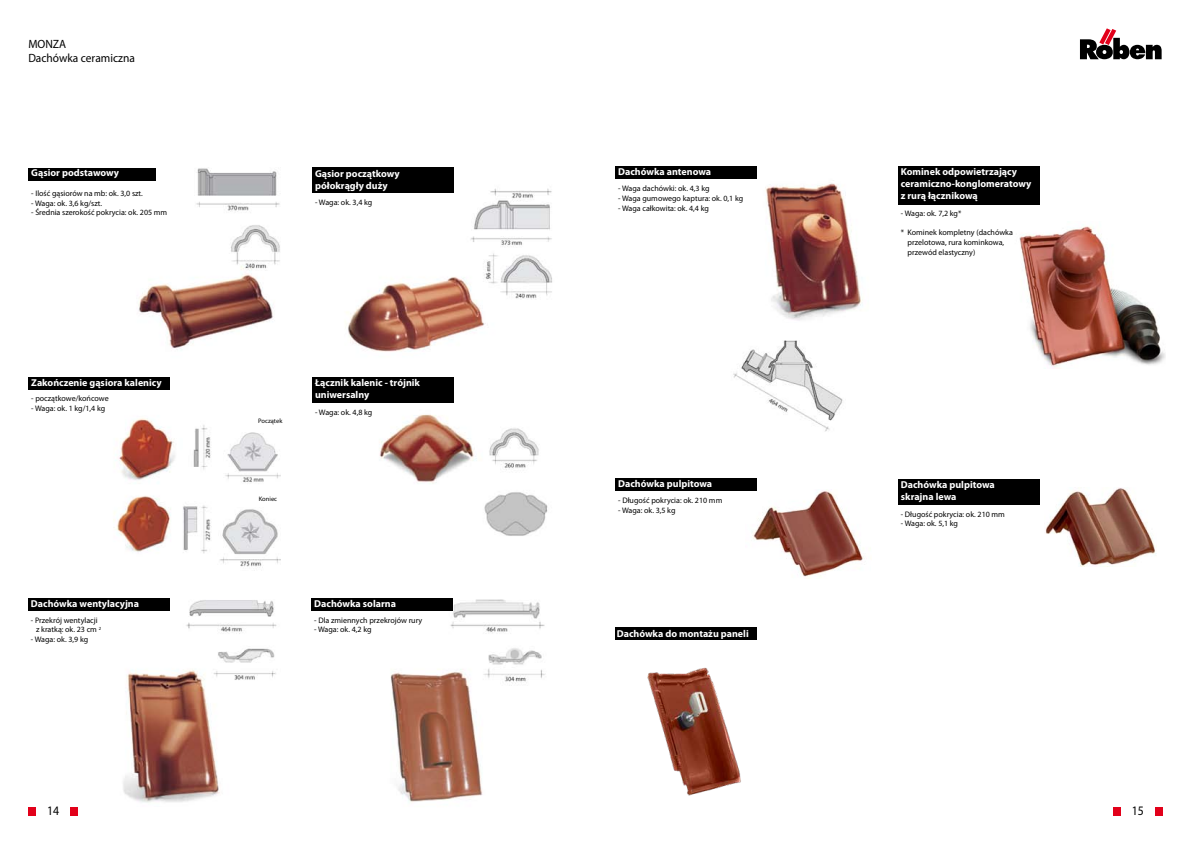
<style>
.page{position:relative;width:1191px;height:842px;background:#fff}
.page>*{position:absolute;margin:0;border:0;box-sizing:border-box;transform-origin:0 0}
.t1{font:13px "Myriad Pro";color:#000;scale:.91 1}
.t2{font:12px/13.9px "Myriad Pro";color:#000;scale:.95 1}
.t3{font:700 10px/12px "Myriad Pro";color:#fff}
.t4{font:8px/9.6px "Myriad Pro";color:#000}
.t5{font:6.5px "Myriad Pro";color:#000}
</style>
<div class="page">
<img style="left:28px;top:167px;width:524px;height:649px">
<img style="left:615px;top:166px;width:551px;height:650px">
<img style="left:1010px;top:222px;width:155px;height:147px">
<img style="left:746px;top:577px;width:125px;height:2px">
<img style="left:1044px;top:488px;width:112px;height:78px">
<img style="left:746px;top:489px;width:125px;height:88px">
<div style="left:28px;top:598px;width:142px;height:13px;background:#000"></div>
<div style="left:28px;top:168px;width:128px;height:12px;background:#000"></div>
<div style="left:28px;top:377px;width:142px;height:13px;background:#000"></div>
<div style="left:312px;top:168px;width:142px;height:25px;background:#000"></div>
<div style="left:312px;top:377px;width:142px;height:26px;background:#000"></div>
<div style="left:311px;top:598px;width:142px;height:13px;background:#000"></div>
<div style="left:615px;top:166px;width:142px;height:13px;background:#000"></div>
<div style="left:898px;top:166px;width:141px;height:39px;background:#000"></div>
<div style="left:615px;top:478px;width:142px;height:13px;background:#000"></div>
<div style="left:898px;top:479px;width:141px;height:26px;background:#000"></div>
<div style="left:28px;top:807px;width:7px;height:8px;background:#e2001a"></div>
<div style="left:71px;top:807px;width:7px;height:8px;background:#e2001a"></div>
<div style="left:1113px;top:807px;width:7px;height:8px;background:#e2001a"></div>
<div style="left:1155px;top:807px;width:7px;height:8px;background:#e2001a"></div>
<svg style="left:1080px;top:28px;width:81px;height:31px"></svg>
<img style="left:636px;top:663px;width:112px;height:141px">
<div style="left:615px;top:628px;width:141px;height:12px;background:#000"></div>
<h2 class="t2" style="left:28px;top:37px;width:114px">MONZA<br>Dachówka ceramiczna</h2>
<p class="t3" style="left:31px;top:167px;width:89px">Gąsior podstawowy</p>
<p class="t4" style="left:31px;top:189px;width:113px">- Ilość gąsiorów na mb: ok. 3,0 szt.</p>
<p class="t4" style="left:31px;top:198px;width:72px">- Waga: ok. 3,6 kg/szt.</p>
<p class="t4" style="left:31px;top:208px;width:138px">- Średnia szerokość pokrycia: ok. 205 mm</p>
<p class="t3" style="left:31px;top:376px;width:132px">Zakończenie gąsiora kalenicy</p>
<p class="t4" style="left:31px;top:394px;width:79px">- początkowe/końcowe</p>
<p class="t4" style="left:31px;top:403px;width:76px">- Waga: ok. 1 kg/1,4 kg</p>
<p class="t3" style="left:31px;top:597px;width:110px">Dachówka wentylacyjna</p>
<p class="t4" style="left:36px;top:615px;width:67px;text-indent:-5px">- Przekrój wentylacji z kratką: ok. 23 cm <sup>2</sup></p>
<p class="t4" style="left:31px;top:634px;width:59px">- Waga: ok. 3,9 kg</p>
<p class="t3" style="left:315px;top:167px;width:86px">Gąsior początkowy półokrągły duży</p>
<p class="t4" style="left:315px;top:198px;width:59px">- Waga: ok. 3,4 kg</p>
<p class="t5" style="left:258px;top:417px;width:26px">Początek</p>
<p class="t5" style="left:259px;top:495px;width:20px">Koniec</p>
<p class="t3" style="left:315px;top:376px;width:106px">Łącznik kalenic - trójnik uniwersalny</p>
<p class="t4" style="left:315px;top:407px;width:59px">- Waga: ok. 4,8 kg</p>
<p class="t3" style="left:314px;top:597px;width:83px">Dachówka solarna</p>
<p class="t4" style="left:314px;top:615px;width:109px">- Dla zmiennych przekrojów rury</p>
<p class="t4" style="left:314px;top:625px;width:59px">- Waga: ok. 4,2 kg</p>
<p class="t3" style="left:618px;top:166px;width:94px">Dachówka antenowa</p>
<p class="t4" style="left:618px;top:184px;width:93px">- Waga dachówki: ok. 4,3 kg</p>
<p class="t4" style="left:618px;top:193px;width:127px">- Waga gumowego kaptura: ok. 0,1 kg</p>
<p class="t4" style="left:618px;top:203px;width:92px">- Waga całkowita: ok. 4,4 kg</p>
<p class="t3" style="left:618px;top:477px;width:96px">Dachówka pulpitowa</p>
<p class="t4" style="left:618px;top:496px;width:106px">- Długość pokrycia: ok. 210 mm</p>
<p class="t4" style="left:618px;top:505px;width:59px">- Waga: ok. 3,5 kg</p>
<p class="t3" style="left:617px;top:627px;width:133px">Dachówka do montażu paneli</p>
<p class="t3" style="left:900px;top:166px;width:132px">Kominek odpowietrzający ceramiczno-konglomeratowy z rurą łącznikową</p>
<p class="t4" style="left:900px;top:209px;width:62px">- Waga: ok. 7,2 kg*</p>
<p class="t4" style="left:907px;top:228px;width:107px;text-indent:-7px">* Kominek kompletny (dachówka przelotowa, rura kominkowa, przewód elastyczny)</p>
<p class="t3" style="left:900px;top:478px;width:96px">Dachówka pulpitowa skrajna lewa</p>
<p class="t4" style="left:900px;top:509px;width:106px">- Długość pokrycia: ok. 210 mm</p>
<p class="t4" style="left:900px;top:519px;width:59px">- Waga: ok. 5,1 kg</p>
<h1 class="t1" style="left:47px;top:803px;width:15px">14</h1>
<h1 class="t1" style="left:1131px;top:803px;width:15px">15</h1>
</div>
